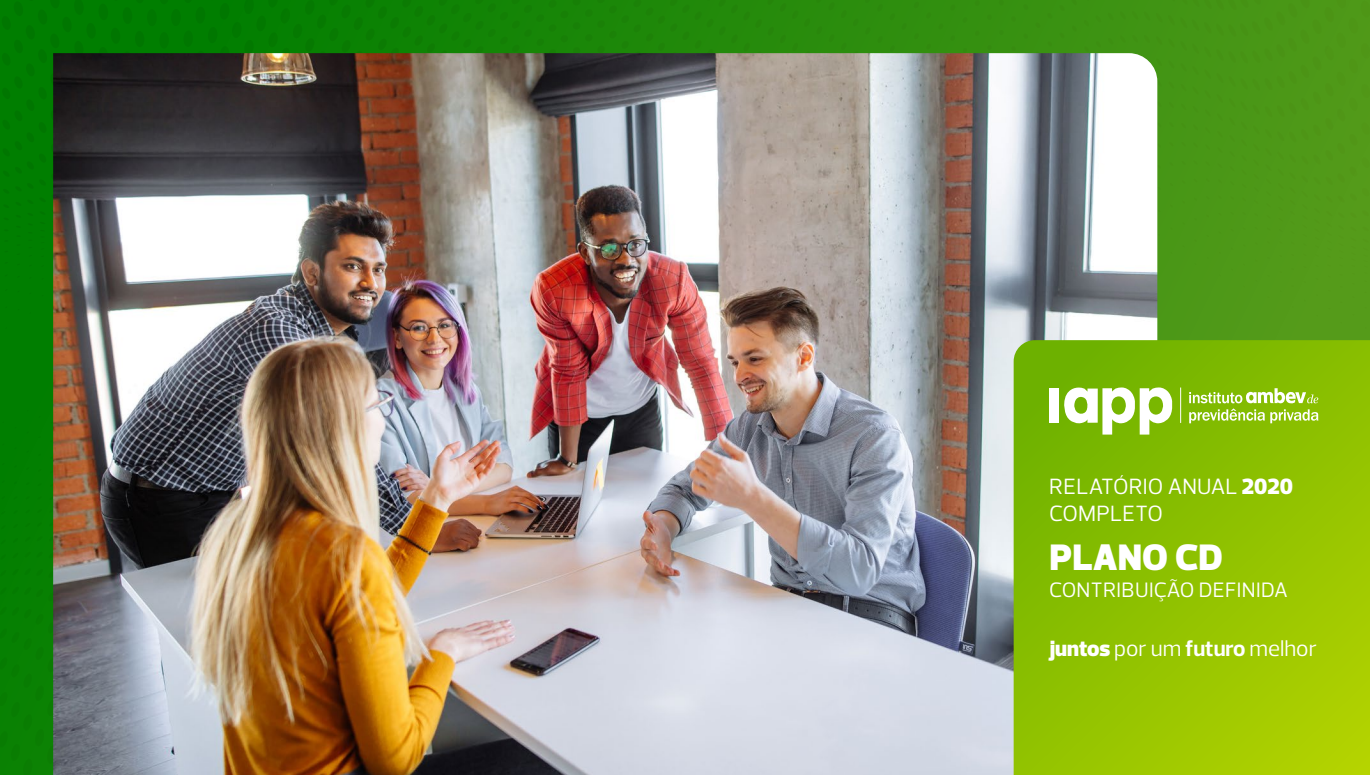
<style>
.page{position:relative;width:1370px;height:775px;background:#fff}
.page>*{position:absolute;margin:0;border:0;box-sizing:border-box;transform-origin:0 0}
.t1{font:900 37.5px "Prelo";color:#fff}
.t2{font:22.5px/27px "Prelo";color:#fff}
.t3{font:21.25px "Prelo";letter-spacing:.02em;color:#fff}
.s1{font-weight:900}
.s2{font-weight:700}
</style>
<div class="page">
<img style="left:0;top:0;width:1370px;height:775px">
<hr style="left:1180px;top:388px;width:1px;height:35px;background:#fff">
<p class="t2" style="left:1049px;top:473px;width:245px">RELATÓRIO ANUAL <span class="s1">2020<br></span>COMPLETO</p>
<h1 class="t1" style="left:1049px;top:534px;width:175px">PLANO CD</h1>
<p class="t3" style="left:1049px;top:577px;width:240px">CONTRIBUIÇÃO DEFINIDA</p>
<p class="t2" style="left:1049px;top:636px;width:269px"><span class="s1">juntos</span> por um <span class="s2">futuro</span> melhor</p>
</div>
